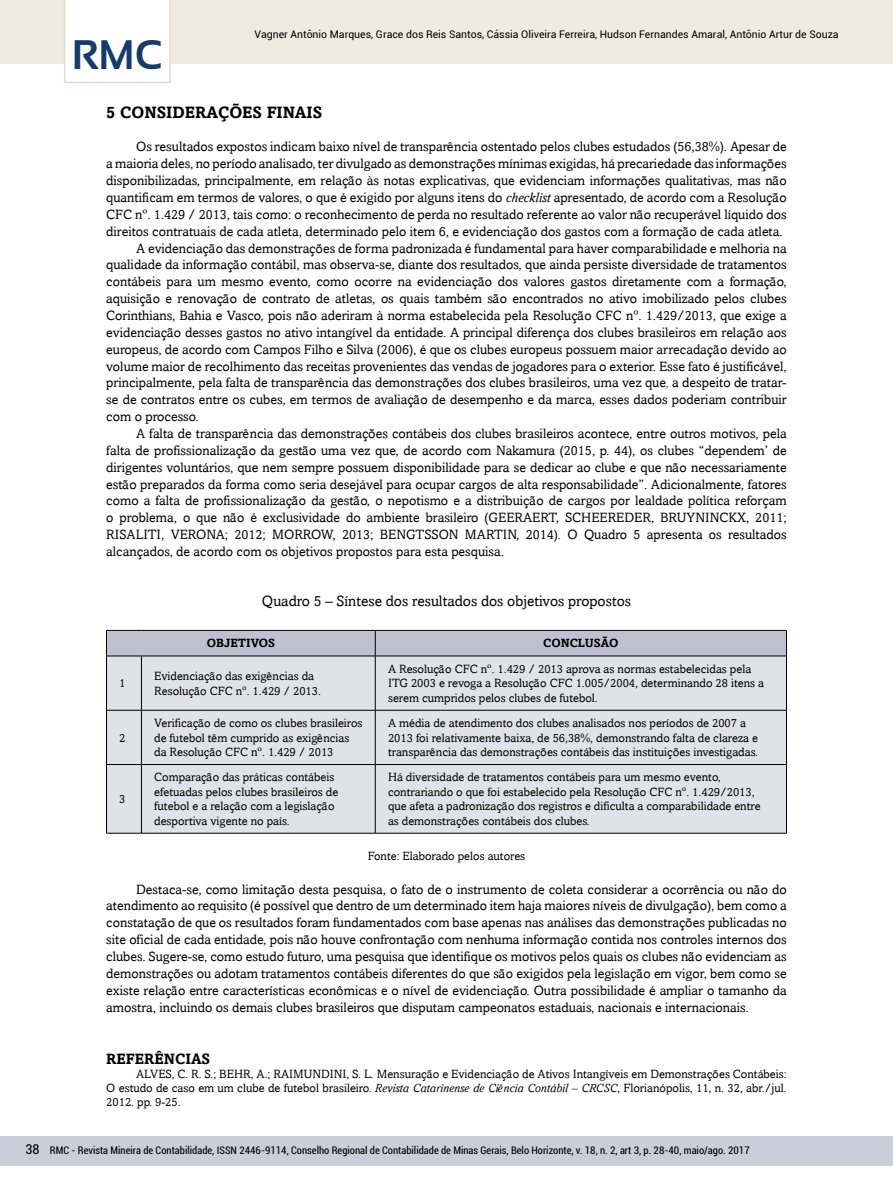
<style>
.page{position:relative;width:893px;height:1191px;background:#fff}
.page>*{position:absolute;margin:0;border:0;box-sizing:border-box;transform-origin:0 0}
.t1{font:700 41.25px "Sansation";color:#143b6b}
.t2{font:700 16.5px "Amasis";color:#000}
.t3{font:15px "Amasis";color:#000}
.t4{font:700 15px "Amasis";color:#000}
.t5{font:13.5px/16.8px "Amasis";color:#000;text-align:justify}
.t6{font:condensed 13.5px "Roboto";color:#000}
.t7{font:12px/14.4px "Amasis";color:#000}
.t8{font:700 12px "Amasis";color:#000}
.t9{font:condensed 10.5px "Roboto";color:#000}
.t10{font:10.5px "Roboto";color:#000}
.s1{font-style:italic}
.s2{color:#0070c0}
</style>
<div class="page">
<div style="left:107px;top:656px;width:679px;height:177px;background:#e1e1e8"></div>
<div style="left:106px;top:630px;width:681px;height:25px;background:#bfc1d1"></div>
<hr style="left:106px;top:655px;width:35px;height:1px;background:#000">
<hr style="left:106px;top:656px;width:1px;height:54px;background:#000">
<hr style="left:141px;top:655px;width:234px;height:1px;background:#000">
<hr style="left:141px;top:656px;width:1px;height:54px;background:#000">
<hr style="left:375px;top:655px;width:412px;height:1px;background:#000">
<hr style="left:375px;top:656px;width:1px;height:54px;background:#000">
<hr style="left:786px;top:656px;width:1px;height:54px;background:#000">
<hr style="left:106px;top:710px;width:35px;height:1px;background:#000">
<hr style="left:106px;top:710px;width:1px;height:54px;background:#000">
<hr style="left:141px;top:710px;width:234px;height:1px;background:#000">
<hr style="left:141px;top:710px;width:1px;height:54px;background:#000">
<hr style="left:375px;top:710px;width:412px;height:1px;background:#000">
<hr style="left:375px;top:710px;width:1px;height:54px;background:#000">
<hr style="left:786px;top:710px;width:1px;height:54px;background:#000">
<hr style="left:106px;top:764px;width:35px;height:1px;background:#000">
<hr style="left:106px;top:764px;width:1px;height:69px;background:#000">
<hr style="left:141px;top:764px;width:234px;height:1px;background:#000">
<hr style="left:141px;top:764px;width:1px;height:69px;background:#000">
<hr style="left:375px;top:764px;width:412px;height:1px;background:#000">
<hr style="left:375px;top:764px;width:1px;height:69px;background:#000">
<hr style="left:786px;top:764px;width:1px;height:69px;background:#000">
<hr style="left:106px;top:833px;width:35px;height:1px;background:#000">
<hr style="left:141px;top:833px;width:234px;height:1px;background:#000">
<hr style="left:375px;top:833px;width:412px;height:1px;background:#000">
<div style="left:0;top:1135px;width:893px;height:30px;background:#cdcdda"></div>
<div style="left:0;top:0;width:893px;height:64px;background:#efebe1"></div>
<div style="left:64px;top:0;width:107px;height:83px;background:#fff"></div>
<h1 class="t1" style="left:72px;top:32px;width:92px">RMC</h1>
<p class="t10" style="left:255px;top:27px;width:586px">Vagner Antônio Marques, Grace dos Reis Santos, Cássia Oliveira Ferreira, Hudson Fernandes Amaral, Antônio Artur de Souza</p>
<p class="t2" style="left:106px;top:102px;width:217px">5 CONSIDERAÇÕES FINAIS</p>
<p class="t5" style="left:136px;top:138px;width:652px">Os resultados expostos indicam baixo nível de transparência ostentado pelos clubes estudados (56,38%). Apesar de</p>
<p class="t5" style="left:106px;top:155px;width:682px">a maioria deles, no período analisado, ter divulgado as demonstrações mínimas exigidas, há precariedade das informações</p>
<p class="t5" style="left:106px;top:172px;width:682px">disponibilizadas, principalmente, em relação às notas explicativas, que evidenciam informações qualitativas, mas não</p>
<p class="t5" style="left:106px;top:189px;width:682px">quantificam em termos de valores, o que é exigido por alguns itens do <span class="s1">checklist</span> apresentado, de acordo com a Resolução</p>
<p class="t5" style="left:106px;top:206px;width:682px">CFC nº. 1.429 / 2013, tais como: o reconhecimento de perda no resultado referente ao valor não recuperável líquido dos</p>
<p class="t5" style="left:106px;top:223px;width:678px">direitos contratuais de cada atleta, determinado pelo item 6, e evidenciação dos gastos com a formação de cada atleta.</p>
<p class="t5" style="left:136px;top:239px;width:652px">A evidenciação das demonstrações de forma padronizada é fundamental para haver comparabilidade e melhoria na</p>
<p class="t5" style="left:106px;top:256px;width:682px">qualidade da informação contábil, mas observa-se, diante dos resultados, que ainda persiste diversidade de tratamentos</p>
<p class="t5" style="left:106px;top:273px;width:682px">contábeis para um mesmo evento, como ocorre na evidenciação dos valores gastos diretamente com a formação,</p>
<p class="t5" style="left:106px;top:290px;width:682px">aquisição e renovação de contrato de atletas, os quais também são encontrados no ativo imobilizado pelos clubes</p>
<p class="t5" style="left:106px;top:307px;width:682px">Corinthians, Bahia e Vasco, pois não aderiram à norma estabelecida pela Resolução CFC nº. 1.429/2013, que exige a</p>
<p class="t5" style="left:106px;top:324px;width:682px">evidenciação desses gastos no ativo intangível da entidade. A principal diferença dos clubes brasileiros em relação aos</p>
<p class="t5" style="left:106px;top:341px;width:682px">europeus, de acordo com Campos Filho e Silva (2006), é que os clubes europeus possuem maior arrecadação devido ao</p>
<p class="t5" style="left:106px;top:357px;width:682px">volume maior de recolhimento das receitas provenientes das vendas de jogadores para o exterior. Esse fato é justificável,</p>
<p class="t5" style="left:106px;top:374px;width:682px">principalmente, pela falta de transparência das demonstrações dos clubes brasileiros, uma vez que<span class="s2">,</span> a despeito de tratar-</p>
<p class="t5" style="left:106px;top:391px;width:682px">se de contratos entre os cubes, em termos de avaliação de desempenho e da marca, esses dados poderiam contribuir</p>
<p class="t5" style="left:106px;top:408px;width:94px">com o processo.</p>
<p class="t5" style="left:136px;top:425px;width:652px">A falta de transparência das demonstrações contábeis dos clubes brasileiros acontece, entre outros motivos, pela</p>
<p class="t5" style="left:106px;top:442px;width:682px">falta de profissionalização da gestão uma vez que, de acordo com Nakamura (2015, p. 44), os clubes “dependem’ de</p>
<p class="t5" style="left:106px;top:458px;width:682px">dirigentes voluntários, que nem sempre possuem disponibilidade para se dedicar ao clube e que não necessariamente</p>
<p class="t5" style="left:106px;top:475px;width:682px">estão preparados da forma como seria desejável para ocupar cargos de alta responsabilidade”. Adicionalmente, fatores</p>
<p class="t5" style="left:106px;top:492px;width:682px">como a falta de profissionalização da gestão, o nepotismo e a distribuição de cargos por lealdade política reforçam</p>
<p class="t5" style="left:106px;top:509px;width:682px">o problema, o que não é exclusividade do ambiente brasileiro (GEERAERT, SCHEEREDER, BRUYNINCKX, 2011;</p>
<p class="t5" style="left:106px;top:526px;width:682px">RISALITI, VERONA; 2012; MORROW, 2013; BENGTSSON MARTIN, 2014). O Quadro 5 apresenta os resultados</p>
<p class="t5" style="left:106px;top:543px;width:399px">alcançados, de acordo com os objetivos propostos para esta pesquisa.</p>
<p class="t3" style="left:262px;top:592px;width:371px">Quadro 5 – Síntese dos resultados dos objetivos propostos</p>
<p class="t8" style="left:207px;top:636px;width:70px">OBJETIVOS</p>
<p class="t8" style="left:543px;top:636px;width:77px">CONCLUSÃO</p>
<p class="t7" style="left:119px;top:676px;width:8px">1</p>
<p class="t7" style="left:154px;top:669px;width:168px">Evidenciação das exigências da<br>Resolução CFC nº. 1.429 / 2013.</p>
<p class="t7" style="left:388px;top:661px;width:378px">A Resolução CFC nº. 1.429 / 2013 aprova as normas estabelecidas pela<br>ITG 2003 e revoga a Resolução CFC 1.005/2004, determinando 28 itens a serem cumpridos pelos clubes de futebol.</p>
<p class="t7" style="left:119px;top:730px;width:8px">2</p>
<p class="t7" style="left:154px;top:716px;width:210px">Verificação de como os clubes brasileiros de futebol têm cumprido as exigências da Resolução CFC nº. 1.429 / 2013</p>
<p class="t7" style="left:388px;top:716px;width:372px">A média de atendimento dos clubes analisados nos períodos de 2007 a<br>2013 foi relativamente baixa, de 56,38%, demonstrando falta de clareza e transparência das demonstrações contábeis das instituições investigadas.</p>
<p class="t7" style="left:154px;top:770px;width:186px">Comparação das práticas contábeis efetuadas pelos clubes brasileiros de futebol e a relação com a legislação desportiva vigente no país.</p>
<p class="t7" style="left:388px;top:770px;width:374px">Há diversidade de tratamentos contábeis para um mesmo evento, contrariando o que foi estabelecido pela Resolução CFC nº. 1.429/2013, que afeta a padronização dos registros e dificulta a comparabilidade entre as demonstrações contábeis dos clubes.</p>
<p class="t7" style="left:368px;top:848px;width:159px">Fonte: Elaborado pelos autores</p>
<p class="t5" style="left:106px;top:880px;width:682px;text-indent:30px">Destaca-se, como limitação desta pesquisa, o fato de o instrumento de coleta considerar a ocorrência ou não do atendimento ao requisito (é possível que dentro de um determinado item haja maiores níveis de divulgação), bem como a constatação de que os resultados foram fundamentados com base apenas nas análises das demonstrações publicadas no site oficial de cada entidade, pois não houve confrontação com nenhuma informação contida nos controles internos dos clubes. Sugere-se, como estudo futuro, uma pesquisa que identifique os motivos pelos quais os clubes não evidenciam as demonstrações ou adotam tratamentos contábeis diferentes do que são exigidos pela legislação em vigor, bem como se existe relação entre características econômicas e o nível de evidenciação. Outra possibilidade é ampliar o tamanho da amostra, incluindo os demais clubes brasileiros que disputam campeonatos estaduais, nacionais e internacionais.</p>
<p class="t4" style="left:106px;top:1050px;width:105px">REFERÊNCIAS</p>
<p class="t7" style="left:106px;top:1067px;width:682px;line-height:13.8px;text-align:justify;text-indent:30px">ALVES, C. R. S.; BEHR, A.; RAIMUNDINI, S. L. Mensuração e Evidenciação de Ativos Intangíveis em Demonstrações Contábeis:<br>O estudo de caso em um clube de futebol brasileiro. <span class="s1">Revista Catarinense de Ciência Contábil – CRCSC</span>, Florianópolis, 11, n. 32, abr./jul.<br>2012. pp. 9-25.</p>
<p class="t7" style="left:119px;top:791px;width:8px">3</p>
<p class="t6" style="left:26px;top:1140px;width:15px">38</p>
<p class="t9" style="left:50px;top:1143px;width:701px">RMC - Revista Mineira de Contabilidade, ISSN 2446-9114, Conselho Regional de Contabilidade de Minas Gerais, Belo Horizonte, v. 18, n. 2, art 3, p. 28-40, maio/ago. 2017</p>
</div>
